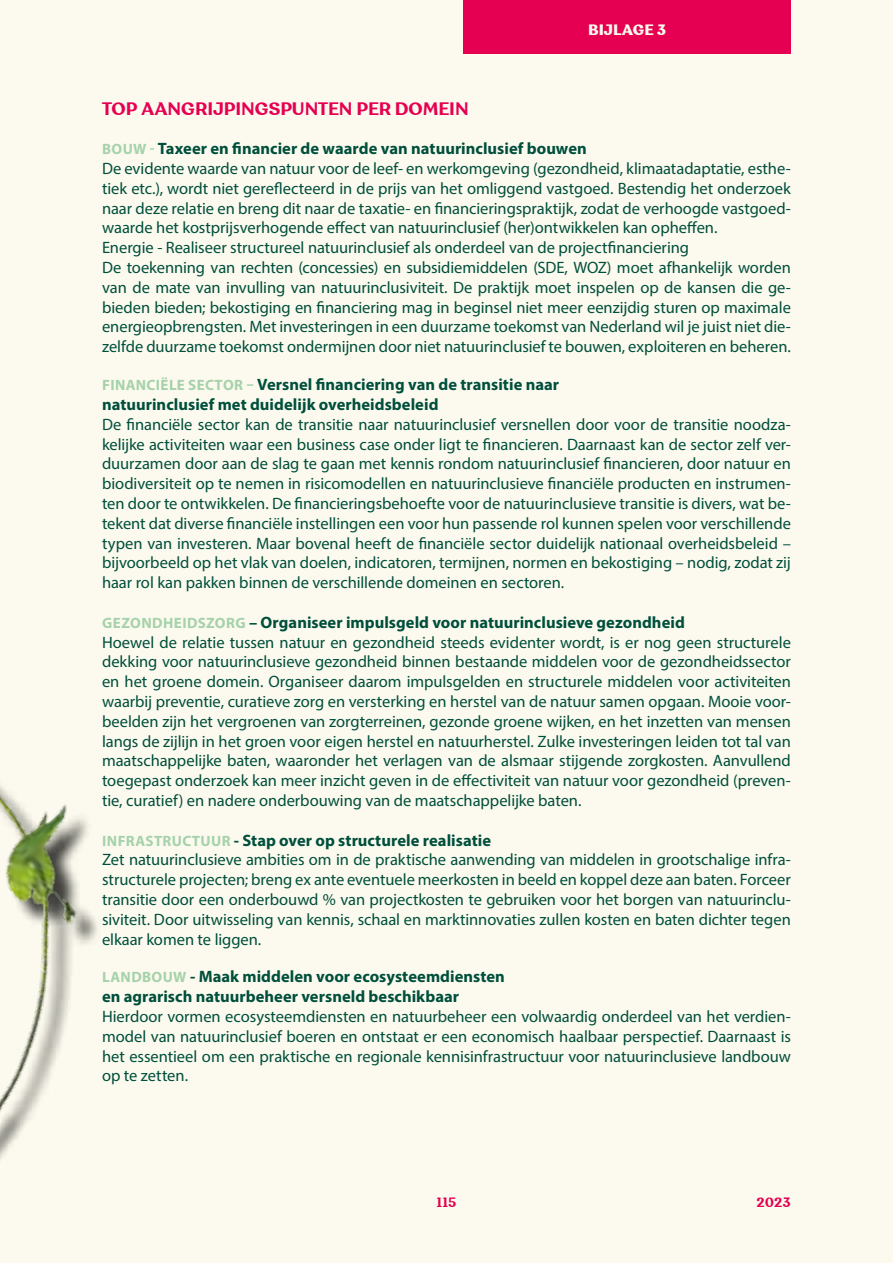
<style>
.page{position:relative;width:893px;height:1263px;background:#fcfaee}
.page>*{position:absolute;margin:0;border:0;box-sizing:border-box;transform-origin:0 0}
.t1{font:700 18px "Garbata";letter-spacing:-.005em;color:#e50051}
.t2{font:16.5px/19.8px "Myriad Pro";color:#004f3c}
.t3{font:700 16.5px/19.8px "Myriad Pro";color:#004f3c}
.t4{font:800 15px "Garbata";letter-spacing:.005em;color:#fcfaee}
.t5{font:700 13.5px "Garbata";color:#e50051}
.s1{font-weight:700;font-size:15px;color:#a6d2ab}
.s2{font-weight:700}
.s3{font-size:15px;color:#a6d2ab}
</style>
<div class="page">
<img style="left:0;top:785px;width:97px;height:322px">
<div style="left:463px;top:0;width:328px;height:53px;background:#e50051"></div>
<div style="left:0;top:1076px;width:26px;height:170px;background:#000;opacity:.75"></div>
<img style="left:0;top:1107px;width:36px;height:139px">
<p class="t4" style="left:588px;top:18px;width:80px">BIJLAGE 3</p>
<p class="t1" style="left:102px;top:95px;width:368px">TOP AANGRIJPINGSPUNTEN PER DOMEIN</p>
<p class="t2" style="left:102px;top:139px;width:690px"><span class="s1">BOUW -</span> <span class="s2">Taxeer en financier de waarde van natuurinclusief bouwen<br></span>De evidente waarde van natuur voor de leef- en werkomgeving (gezondheid, klimaatadaptatie, esthe&shy;tiek etc.), wordt niet gereflecteerd in de prijs van het omliggend vastgoed. Bestendig het onderzoek naar deze relatie en breng dit naar de taxatie- en financieringspraktijk, zodat de verhoogde vastgoed&shy;waarde het kostprijsverhogende effect van natuurinclusief (her)ontwikkelen kan opheffen.<br>Energie - Realiseer structureel natuurinclusief als onderdeel van de projectfinanciering<br>De toekenning van rechten (concessies) en subsidiemiddelen (SDE, WOZ) moet afhankelijk worden van de mate van invulling van natuurinclusiviteit. De praktijk moet inspelen op de kansen die ge&shy;bieden bieden; bekostiging en financiering mag in beginsel niet meer eenzijdig sturen op maximale energieopbrengsten. Met investeringen in een duurzame toekomst van Nederland wil je juist niet die&shy;zelfde duurzame toekomst ondermijnen door niet natuurinclusief te bouwen, exploiteren en beheren.</p>
<p class="t3" style="left:102px;top:374px;width:459px"><span class="s3">FINANCIËLE SECTOR –</span> Versnel financiering van de transitie naar natuurinclusief met duidelijk overheidsbeleid</p>
<p class="t2" style="left:102px;top:414px;width:690px;text-align:justify">De financiële sector kan de transitie naar natuurinclusief versnellen door voor de transitie noodza&shy;kelijke activiteiten waar een business case onder ligt te financieren. Daarnaast kan de sector zelf ver&shy;duurzamen door aan de slag te gaan met kennis rondom natuurinclusief financieren, door natuur en biodiversiteit op te nemen in risicomodellen en natuurinclusieve financiële producten en instrumen&shy;ten door te ontwikkelen. De financieringsbehoefte voor de natuurinclusieve transitie is divers, wat be&shy;tekent dat diverse financiële instellingen een voor hun passende rol kunnen spelen voor verschillende typen van investeren. Maar bovenal heeft de financiële sector duidelijk nationaal overheidsbeleid – bijvoorbeeld op het vlak van doelen, indicatoren, termijnen, normen en bekostiging – nodig, zodat zij haar rol kan pakken binnen de verschillende domeinen en sectoren.</p>
<p class="t2" style="left:102px;top:612px;width:690px"><span class="s1">GEZONDHEIDSZORG</span> <span class="s2">– Organiseer impulsgeld voor natuurinclusieve gezondheid<br></span>Hoewel de relatie tussen natuur en gezondheid steeds evidenter wordt, is er nog geen structurele dekking voor natuurinclusieve gezondheid binnen bestaande middelen voor de gezondheidssector en het groene domein. Organiseer daarom impulsgelden en structurele middelen voor activiteiten waarbij preventie, curatieve zorg en versterking en herstel van de natuur samen opgaan. Mooie voor&shy;beelden zijn het vergroenen van zorgterreinen, gezonde groene wijken, en het inzetten van mensen langs de zijlijn in het groen voor eigen herstel en natuurherstel. Zulke investeringen leiden tot tal van maatschappelijke baten, waaronder het verlagen van de alsmaar stijgende zorgkosten. Aanvullend toegepast onderzoek kan meer inzicht geven in de effectiviteit van natuur voor gezondheid (preven&shy;tie, curatief) en nadere onderbouwing van de maatschappelijke baten.</p>
<p class="t2" style="left:102px;top:830px;width:690px"><span class="s1">INFRASTRUCTUUR</span> <span class="s2">- Stap over op structurele realisatie<br></span>Zet natuurinclusieve ambities om in de praktische aanwending van middelen in grootschalige infra&shy;structurele projecten; breng ex ante eventuele meerkosten in beeld en koppel deze aan baten. Forceer transitie door een onderbouwd % van projectkosten te gebruiken voor het borgen van natuurinclu&shy;siviteit. Door uitwisseling van kennis, schaal en marktinnovaties zullen kosten en baten dichter tegen elkaar komen te liggen.</p>
<p class="t3" style="left:102px;top:966px;width:404px"><span class="s3">LANDBOUW</span> - Maak middelen voor ecosysteemdiensten en agrarisch natuurbeheer versneld beschikbaar</p>
<p class="t2" style="left:102px;top:1006px;width:690px;text-align:justify">Hierdoor vormen ecosysteemdiensten en natuurbeheer een volwaardig onderdeel van het verdien&shy;model van natuurinclusief boeren en ontstaat er een economisch haalbaar perspectief. Daarnaast is het essentieel om een praktische en regionale kennisinfrastructuur voor natuurinclusieve landbouw op te zetten.</p>
<p class="t5" style="left:437px;top:1192px;width:21px">115</p>
<p class="t5" style="left:756px;top:1192px;width:36px">2023</p>
</div>
